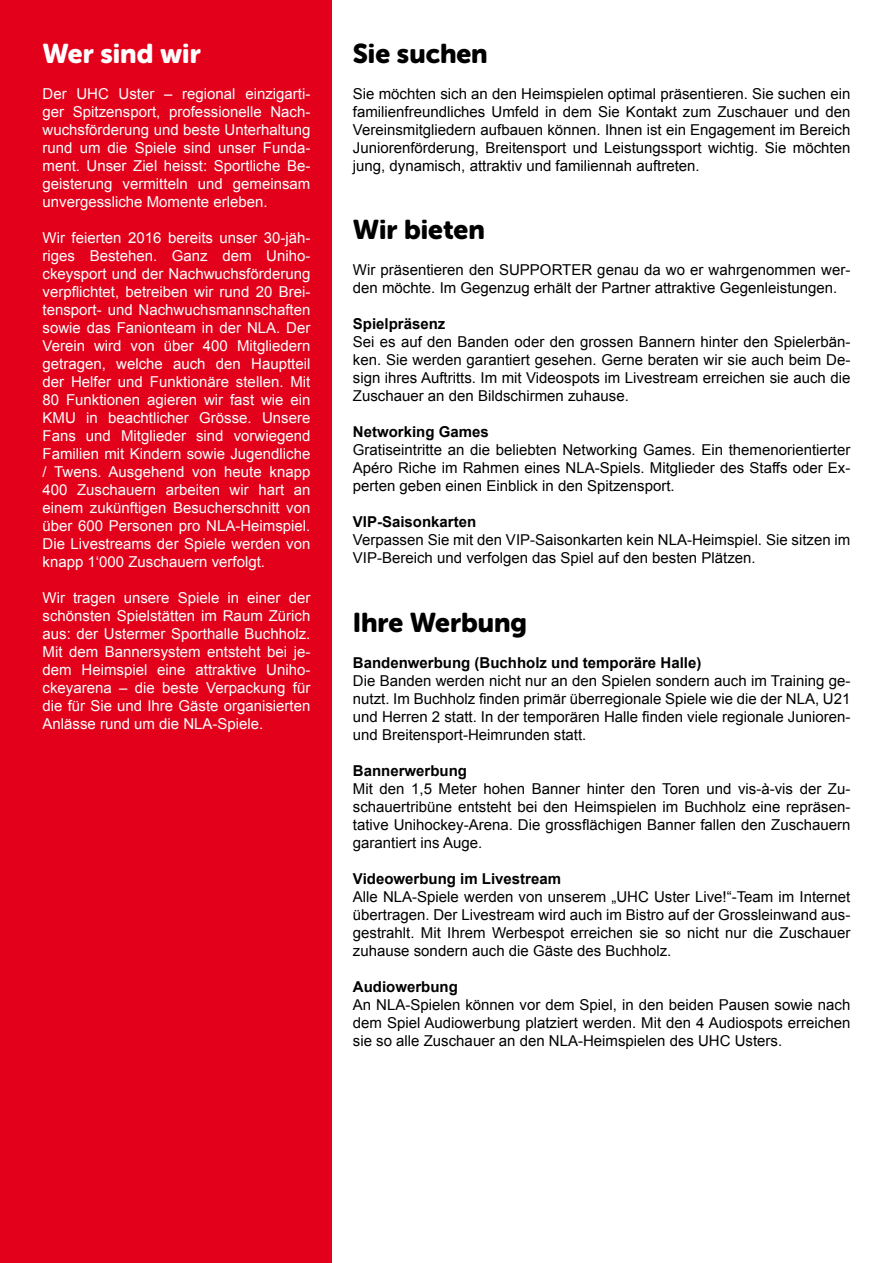
<style>
.page{position:relative;width:893px;height:1263px;background:#fff}
.page>*{position:absolute;margin:0;border:0;box-sizing:border-box;transform-origin:0 0}
.t1{font:27px "Museo Sans Rounded 900";color:#000}
.t2{font:27px "Museo Sans Rounded 900";color:#fff}
.t3{font:15px/18px "Arial";color:#000;text-align:justify}
.t4{font:15px/18px "Arial";color:#fff;text-align:justify}
.t5{font:700 15px "Arial";color:#000}
</style>
<div class="page">
<div style="left:0;top:0;width:332px;height:1263px;background:#e2001a"></div>
<h1 class="t2" style="left:43px;top:38px;width:160px">Wer sind wir</h1>
<p class="t4" style="left:43px;top:85px;width:269px">Der UHC Uster – regional einzigarti&shy;ger Spitzensport, professionelle Nach&shy;wuchsförderung und beste Unterhaltung rund um die Spiele sind unser Funda&shy;ment. Unser Ziel heisst: Sportliche Be&shy;geisterung vermitteln und gemeinsam unvergessliche Momente erleben.</p>
<p class="t4" style="left:43px;top:229px;width:269px">Wir feierten 2016 bereits unser 30-jäh&shy;riges Bestehen. Ganz dem Uniho&shy;ckeysport und der Nachwuchsförderung verpflichtet, betreiben wir rund 20 Brei&shy;tensport- und Nachwuchsmannschaften sowie das Fanionteam in der NLA. Der Verein wird von über 400 Mitgliedern getragen, welche auch den Hauptteil der Helfer und Funktionäre stellen. Mit 80 Funktionen agieren wir fast wie ein KMU in beachtlicher Grösse. Unsere Fans und Mitglieder sind vorwiegend Familien mit Kindern sowie Jugendliche / Twens. Ausgehend von heute knapp 400 Zuschauern arbeiten wir hart an einem zukünftigen Besucherschnitt von über 600 Personen pro NLA-Heimspiel.<br>Die Livestreams der Spiele werden von knapp 1‘000 Zuschauern verfolgt.</p>
<p class="t4" style="left:43px;top:589px;width:269px">Wir tragen unsere Spiele in einer der schönsten Spielstätten im Raum Zürich aus: der Ustermer Sporthalle Buchholz.<br>Mit dem Bannersystem entsteht bei je&shy;dem Heimspiel eine attraktive Uniho&shy;ckeyarena – die beste Verpackung für die für Sie und Ihre Gäste organisierten Anlässe rund um die NLA-Spiele.</p>
<h1 class="t1" style="left:353px;top:38px;width:136px">Sie suchen</h1>
<p class="t3" style="left:353px;top:85px;width:499px">Sie möchten sich an den Heimspielen optimal präsentieren. Sie suchen ein familienfreundliches Umfeld in dem Sie Kontakt zum Zuschauer und den Vereinsmitgliedern aufbauen können. Ihnen ist ein Engagement im Bereich Juniorenförderung, Breitensport und Leistungssport wichtig. Sie möchten jung, dynamisch, attraktiv und familiennah auftreten.</p>
<h1 class="t1" style="left:353px;top:214px;width:133px">Wir bieten</h1>
<p class="t3" style="left:353px;top:261px;width:499px">Wir präsentieren den SUPPORTER genau da wo er wahrgenommen wer&shy;den möchte. Im Gegenzug erhält der Partner attraktive Gegenleistungen.</p>
<p class="t5" style="left:353px;top:316px;width:94px">Spielpräsenz</p>
<p class="t3" style="left:353px;top:333px;width:499px">Sei es auf den Banden oder den grossen Bannern hinter den Spielerbän&shy;ken. Sie werden garantiert gesehen. Gerne beraten wir sie auch beim De&shy;sign ihres Auftritts. Im mit Videospots im Livestream erreichen sie auch die Zuschauer an den Bildschirmen zuhause.</p>
<p class="t5" style="left:353px;top:424px;width:137px">Networking Games</p>
<p class="t3" style="left:353px;top:441px;width:499px">Gratiseintritte an die beliebten Networking Games. Ein themenorientierter Apéro Riche im Rahmen eines NLA-Spiels. Mitglieder des Staffs oder Ex&shy;perten geben einen Einblick in den Spitzensport.</p>
<p class="t5" style="left:353px;top:514px;width:125px">VIP-Saisonkarten</p>
<p class="t3" style="left:353px;top:531px;width:499px">Verpassen Sie mit den VIP-Saisonkarten kein NLA-Heimspiel. Sie sitzen im<br>VIP-Bereich und verfolgen das Spiel auf den besten Plätzen.</p>
<h1 class="t1" style="left:353px;top:607px;width:176px">Ihre Werbung</h1>
<p class="t5" style="left:353px;top:654px;width:350px">Bandenwerbung (Buchholz und temporäre Halle)</p>
<p class="t3" style="left:353px;top:671px;width:499px">Die Banden werden nicht nur an den Spielen sondern auch im Training ge&shy;nutzt. Im Buchholz finden primär überregionale Spiele wie die der NLA, U21 und Herren 2 statt. In der temporären Halle finden viele regionale Junioren&shy;und Breitensport-Heimrunden statt.</p>
<p class="t5" style="left:353px;top:762px;width:116px">Bannerwerbung</p>
<p class="t3" style="left:353px;top:779px;width:499px">Mit den 1,5 Meter hohen Banner hinter den Toren und vis-à-vis der Zu&shy;schauertribüne entsteht bei den Heimspielen im Buchholz eine repräsen&shy;tative Unihockey-Arena. Die grossflächigen Banner fallen den Zuschauern garantiert ins Auge.</p>
<p class="t5" style="left:353px;top:870px;width:210px">Videowerbung im Livestream</p>
<p class="t3" style="left:353px;top:887px;width:499px">Alle NLA-Spiele werden von unserem „UHC Uster Live!“-Team im Internet übertragen. Der Livestream wird auch im Bistro auf der Grossleinwand aus&shy;gestrahlt. Mit Ihrem Werbespot erreichen sie so nicht nur die Zuschauer zuhause sondern auch die Gäste des Buchholz.</p>
<p class="t5" style="left:353px;top:978px;width:106px">Audiowerbung</p>
<p class="t3" style="left:353px;top:995px;width:499px">An NLA-Spielen können vor dem Spiel, in den beiden Pausen sowie nach dem Spiel Audiowerbung platziert werden. Mit den 4 Audiospots erreichen sie so alle Zuschauer an den NLA-Heimspielen des UHC Usters.</p>
</div>
